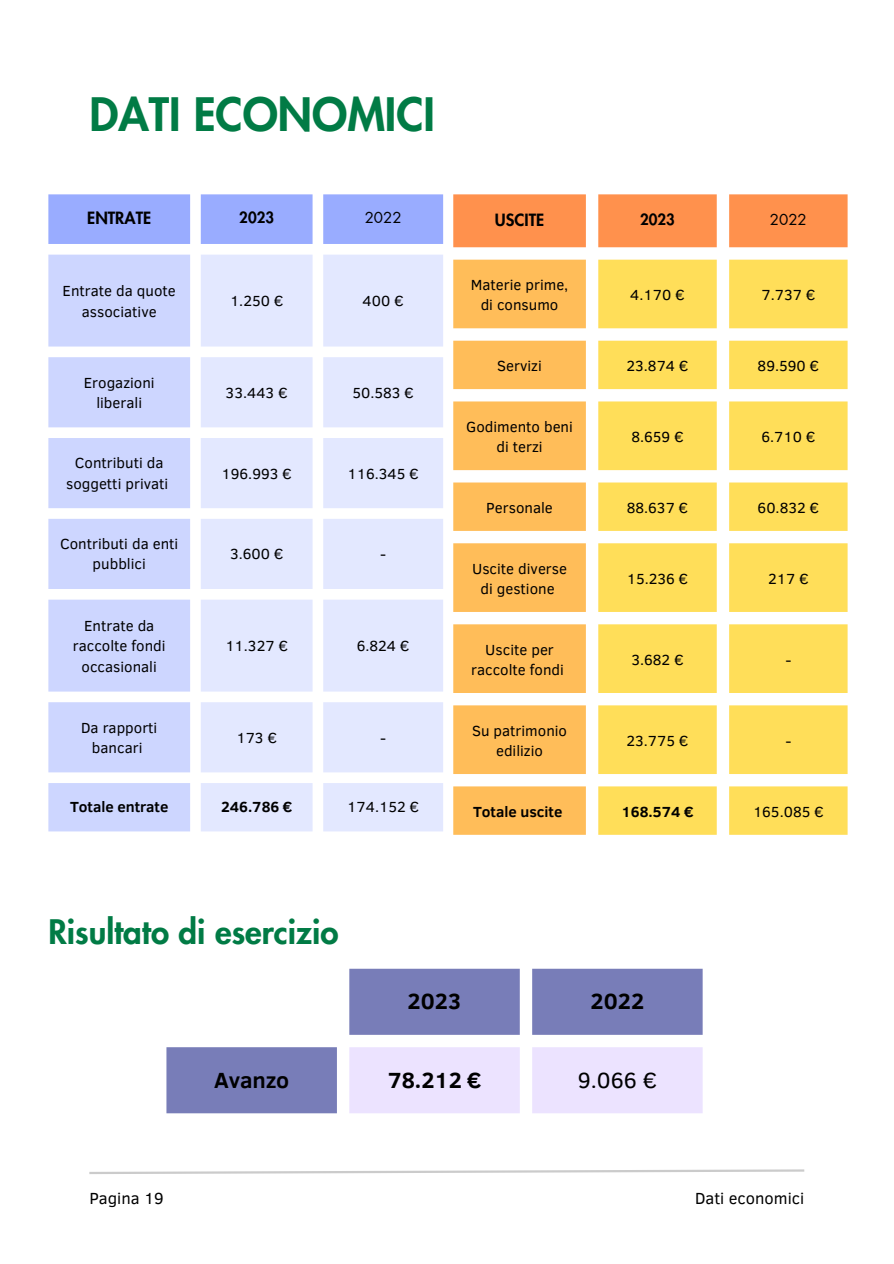
<style>
.page{position:relative;width:894px;height:1264px;background:#fff}
.page>*{position:absolute;margin:0;border:0;box-sizing:border-box;transform-origin:0 0}
.t1{font:800 45px "Futura LT Pro";color:#017b45}
.t2{font:800 33px "Futura LT Pro";color:#017b45}
.t3{font:700 22.5px "Clear Sans";color:#000}
.t4{font:22.5px "Clear Sans";color:#000}
.t5{font:16.5px "Clear Sans";color:#000001}
.t6{font:800 16.5px "Futura LT Pro";color:#000}
.t7{font:15px/20.2px "Clear Sans";color:#000;text-align:center}
.t8{font:700 15px "Clear Sans";color:#000}
.t9{font:800 15px "Futura LT Pro";color:#000}
.t10{font:15px "Futura LT Pro";color:#000}
</style>
<div class="page">
<svg style="left:89px;top:1169px;width:716px;height:5px"></svg>
<svg style="left:48px;top:194px;width:395px;height:50px;background:#9fb1ff"></svg>
<svg style="left:48px;top:255px;width:142px;height:576px;background:#d2daff"></svg>
<svg style="left:201px;top:255px;width:242px;height:576px;fill:#e3e8ff"></svg>
<svg style="left:453px;top:194px;width:394px;height:53px;background:#ff9859"></svg>
<svg style="left:453px;top:260px;width:132px;height:574px;background:#ffc773"></svg>
<svg style="left:598px;top:260px;width:249px;height:574px;fill:#ffde59"></svg>
<svg style="left:166px;top:968px;width:536px;height:145px;fill:#787db8"></svg>
<div style="left:349px;top:1047px;width:353px;height:66px;background:#ece3ff"></div>
<h1 class="t1" style="left:89px;top:94px;width:347px">DATI ECONOMICI</h1>
<p class="t6" style="left:87px;top:210px;width:65px">ENTRATE</p>
<p class="t9" style="left:239px;top:210px;width:36px">2023</p>
<p class="t10" style="left:364px;top:210px;width:38px">2022</p>
<p class="t7" style="left:63px;top:280px;width:115px">Entrate da quote associative</p>
<p class="t7" style="left:230px;top:290px;width:55px">1.250 €</p>
<p class="t7" style="left:362px;top:290px;width:43px">400 €</p>
<p class="t7" style="left:84px;top:371px;width:72px">Erogazioni liberali</p>
<p class="t7" style="left:225px;top:381px;width:63px">33.443 €</p>
<p class="t7" style="left:352px;top:381px;width:63px">50.583 €</p>
<p class="t7" style="left:66px;top:452px;width:104px">Contributi da soggetti privati</p>
<p class="t7" style="left:221px;top:462px;width:72px">196.993 €</p>
<p class="t7" style="left:347px;top:462px;width:73px">116.345 €</p>
<p class="t7" style="left:60px;top:533px;width:120px">Contributi da enti pubblici</p>
<p class="t7" style="left:230px;top:543px;width:55px">3.600 €</p>
<p class="t7" style="left:380px;top:543px;width:8px">-</p>
<p class="t7" style="left:73px;top:615px;width:94px">Entrate da raccolte fondi occasionali</p>
<p class="t7" style="left:225px;top:635px;width:64px">11.327 €</p>
<p class="t7" style="left:357px;top:635px;width:54px">6.824 €</p>
<p class="t7" style="left:81px;top:716px;width:78px">Da rapporti bancari</p>
<p class="t7" style="left:236px;top:726px;width:42px">173 €</p>
<p class="t7" style="left:380px;top:726px;width:8px">-</p>
<p class="t8" style="left:70px;top:796px;width:100px">Totale entrate</p>
<p class="t8" style="left:221px;top:796px;width:73px">246.786 €</p>
<p class="t7" style="left:347px;top:796px;width:73px">174.152 €</p>
<p class="t6" style="left:495px;top:212px;width:51px">USCITE</p>
<p class="t9" style="left:640px;top:212px;width:36px">2023</p>
<p class="t10" style="left:769px;top:212px;width:38px">2022</p>
<p class="t7" style="left:470px;top:274px;width:99px">Materie prime, di consumo</p>
<p class="t7" style="left:630px;top:284px;width:56px">4.170 €</p>
<p class="t7" style="left:761px;top:284px;width:55px">7.737 €</p>
<p class="t7" style="left:497px;top:355px;width:46px">Servizi</p>
<p class="t7" style="left:626px;top:355px;width:63px">23.874 €</p>
<p class="t7" style="left:757px;top:355px;width:63px">89.590 €</p>
<p class="t7" style="left:466px;top:416px;width:108px">Godimento beni di terzi</p>
<p class="t7" style="left:631px;top:426px;width:54px">8.659 €</p>
<p class="t7" style="left:761px;top:426px;width:55px">6.710 €</p>
<p class="t7" style="left:486px;top:497px;width:68px">Personale</p>
<p class="t7" style="left:626px;top:497px;width:63px">88.637 €</p>
<p class="t7" style="left:757px;top:497px;width:63px">60.832 €</p>
<p class="t7" style="left:472px;top:557px;width:96px">Uscite diverse di gestione</p>
<p class="t7" style="left:626px;top:567px;width:63px">15.236 €</p>
<p class="t7" style="left:767px;top:567px;width:42px">217 €</p>
<p class="t7" style="left:471px;top:638px;width:94px">Uscite per raccolte fondi</p>
<p class="t7" style="left:631px;top:648px;width:54px">3.682 €</p>
<p class="t7" style="left:785px;top:648px;width:8px">-</p>
<p class="t7" style="left:472px;top:719px;width:96px">Su patrimonio edilizio</p>
<p class="t7" style="left:626px;top:729px;width:63px">23.775 €</p>
<p class="t7" style="left:785px;top:729px;width:8px">-</p>
<p class="t8" style="left:473px;top:800px;width:91px">Totale uscite</p>
<p class="t8" style="left:621px;top:800px;width:73px">168.574 €</p>
<p class="t7" style="left:752px;top:800px;width:72px">165.085 €</p>
<h2 class="t2" style="left:48px;top:916px;width:291px">Risultato di esercizio</h2>
<h3 class="t3" style="left:407px;top:985px;width:55px">2023</h3>
<h3 class="t3" style="left:590px;top:985px;width:55px">2022</h3>
<h3 class="t3" style="left:214px;top:1063px;width:77px">Avanzo</h3>
<h3 class="t3" style="left:387px;top:1063px;width:95px">78.212 €</h3>
<h3 class="t4" style="left:577px;top:1063px;width:81px">9.066 €</h3>
<p class="t5" style="left:89px;top:1186px;width:76px">Pagina 19</p>
<p class="t5" style="left:695px;top:1186px;width:111px">Dati economici</p>
</div>
